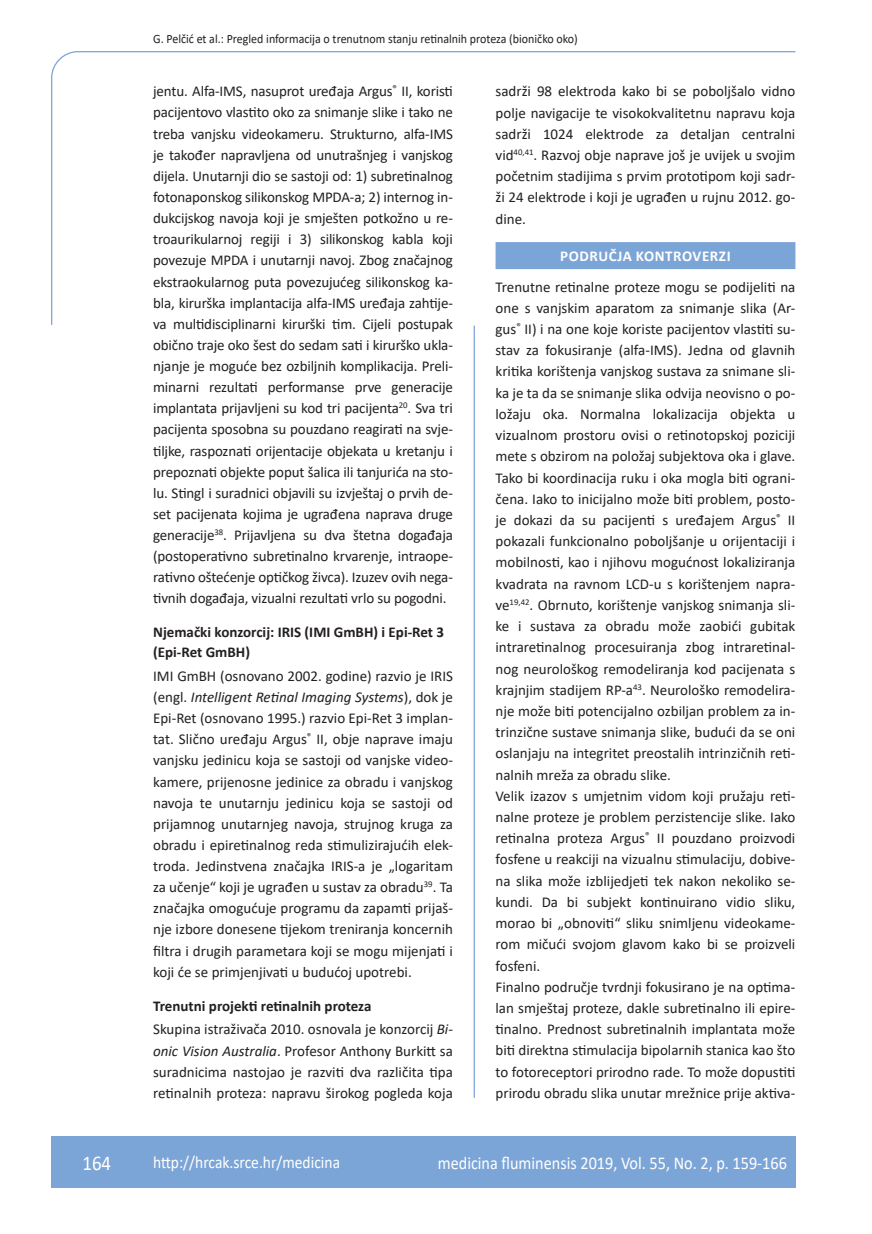
<style>
.page{position:relative;width:872px;height:1234px;background:#fff}
.page>*{position:absolute;margin:0;border:0;box-sizing:border-box;transform-origin:0 0}
.t1{font:21px "Calibri";color:#fff;scale:.9 1}
.t2{font:18px "Calibri";color:#fff;scale:.9 1}
.t3{font:17.25px "Calibri";color:#fff;scale:.9 1}
.osnovni_tekst{font:15px/21.1px "Calibri";color:#231f20;text-align:justify}
.podnaslov{font:700 15px/19.6px "Calibri";color:#231f20}
.naslov_ruler{font:700 15px "Calibri";letter-spacing:.04em;color:#fff}
.glava{font:12.75px "Calibri";color:#231f20;scale:.94 1}
.s1{font-style:italic}
</style>
<div class="page">
<svg style="left:51px;top:51px;width:745px;height:274px"></svg>
<hr style="left:473px;top:325px;width:2px;height:772px;background:#7ca5d7">
<div style="left:51px;top:1135px;width:744px;height:51px;background:#7ca5d7"></div>
<div style="left:495px;top:242px;width:300px;height:27px;background:#7ca5d7"></div>
<p class="glava" style="left:153px;top:29px;width:453px">G. Pelčić et al.: Pregled informacija o trenutnom stanju retinalnih proteza (bioničko oko)</p>
<p class="osnovni_tekst" style="left:153px;top:80px;width:301px">jentu. Alfa-IMS, nasuprot uređaja Argus<sup>®</sup> II, koristi pacijentovo vlastito oko za snimanje slike i tako ne treba vanjsku videokameru. Strukturno, alfa-IMS je također napravljena od unutrašnjeg i vanjskog dijela. Unutarnji dio se sastoji od: 1) subretinalnog fotonaponskog silikonskog MPDA-a; 2) internog in&shy;dukcijskog navoja koji je smješten potkožno u re&shy;troaurikularnoj regiji i 3) silikonskog kabla koji povezuje MPDA i unutarnji navoj. Zbog značajnog ekstraokularnog puta povezujućeg silikonskog ka&shy;bla, kirurška implantacija alfa-IMS uređaja zahtije&shy;va multidisciplinarni kirurški tim. Cijeli postupak obično traje oko šest do sedam sati i kirurško ukla&shy;njanje je moguće bez ozbiljnih komplikacija. Preli&shy;minarni rezultati performanse prve generacije implantata prijavljeni su kod tri pacijenta<sup>20</sup>. Sva tri pacijenta sposobna su pouzdano reagirati na svje&shy;tiljke, raspoznati orijentacije objekata u kretanju i prepoznati objekte poput šalica ili tanjurića na sto&shy;lu. Stingl i suradnici objavili su izvještaj o prvih de&shy;set pacijenata kojima je ugrađena naprava druge generacije<sup>38</sup>. Prijavljena su dva štetna događaja (postoperativno subretinalno krvarenje, intraope&shy;rativno oštećenje optičkog živca). Izuzev ovih nega&shy;tivnih događaja, vizualni rezultati vrlo su pogodni.</p>
<p class="podnaslov" style="left:153px;top:622px;width:292px">Njemački konzorcij: IRIS (IMI GmBH) i Epi-Ret 3 (Epi-Ret GmBH)</p>
<p class="osnovni_tekst" style="left:153px;top:664px;width:301px">IMI GmBH (osnovano 2002. godine) razvio je IRIS (engl. <span class="s1">Intelligent Retinal Imaging Systems</span>), dok je Epi-Ret (osnovano 1995.) razvio Epi-Ret 3 implan&shy;tat. Slično uređaju Argus<sup>®</sup> II, obje naprave imaju vanjsku jedinicu koja se sastoji od vanjske video&shy;kamere, prijenosne jedinice za obradu i vanjskog navoja te unutarnju jedinicu koja se sastoji od prijamnog unutarnjeg navoja, strujnog kruga za obradu i epiretinalnog reda stimulizirajućih elek&shy;troda. Jedinstvena značajka IRIS-a je „logaritam za učenje“ koji je ugrađen u sustav za obradu<sup>39</sup>. Ta značajka omogućuje programu da zapamti prijaš&shy;nje izbore donesene tijekom treniranja koncernih filtra i drugih parametara koji se mogu mijenjati i koji će se primjenjivati u budućoj upotrebi.</p>
<p class="podnaslov" style="left:153px;top:995px;width:220px">Trenutni projekti retinalnih proteza</p>
<p class="osnovni_tekst" style="left:153px;top:1018px;width:301px">Skupina istraživača 2010. osnovala je konzorcij <span class="s1">Bi&shy;onic Vision Australia</span>. Profesor Anthony Burkitt sa suradnicima nastojao je razviti dva različita tipa retinalnih proteza: napravu širokog pogleda koja</p>
<p class="osnovni_tekst" style="left:495px;top:80px;width:301px">sadrži 98 elektroda kako bi se poboljšalo vidno polje navigacije te visokokvalitetnu napravu koja sadrži 1024 elektrode za detaljan centralni vid<sup>40,41</sup>. Razvoj obje naprave još je uvijek u svojim početnim stadijima s prvim prototipom koji sadr&shy;ži 24 elektrode i koji je ugrađen u rujnu 2012. go&shy;dine.</p>
<p class="naslov_ruler" style="left:560px;top:245px;width:172px">PODRUČJA KONTROVERZI</p>
<p class="osnovni_tekst" style="left:495px;top:275px;width:301px">Trenutne retinalne proteze mogu se podijeliti na one s vanjskim aparatom za snimanje slika (Ar&shy;gus<sup>®</sup> II) i na one koje koriste pacijentov vlastiti su&shy;stav za fokusiranje (alfa-IMS). Jedna od glavnih kritika korištenja vanjskog sustava za snimane sli&shy;ka je ta da se snimanje slika odvija neovisno o po&shy;ložaju oka. Normalna lokalizacija objekta u vizualnom prostoru ovisi o retinotopskoj poziciji mete s obzirom na položaj subjektova oka i glave.<br>Tako bi koordinacija ruku i oka mogla biti ograni&shy;čena. Iako to inicijalno može biti problem, posto&shy;je dokazi da su pacijenti s uređajem Argus<sup>®</sup> II pokazali funkcionalno poboljšanje u orijentaciji i mobilnosti, kao i njihovu mogućnost lokaliziranja kvadrata na ravnom LCD-u s korištenjem napra&shy;ve<sup>19,42</sup>. Obrnuto, korištenje vanjskog snimanja sli&shy;ke i sustava za obradu može zaobići gubitak intraretinalnog procesuiranja zbog intraretinal&shy;nog neurološkog remodeliranja kod pacijenata s krajnjim stadijem RP-a<sup>43</sup>. Neurološko remodelira&shy;nje može biti potencijalno ozbiljan problem za in&shy;trinzične sustave snimanja slike, budući da se oni oslanjaju na integritet preostalih intrinzičnih reti&shy;nalnih mreža za obradu slike.</p>
<p class="osnovni_tekst" style="left:495px;top:784px;width:301px">Velik izazov s umjetnim vidom koji pružaju reti&shy;nalne proteze je problem perzistencije slike. Iako retinalna proteza Argus<sup>®</sup> II pouzdano proizvodi fosfene u reakciji na vizualnu stimulaciju, dobive&shy;na slika može izblijedjeti tek nakon nekoliko se&shy;kundi. Da bi subjekt kontinuirano vidio sliku, morao bi „obnoviti“ sliku snimljenu videokame&shy;rom mičući svojom glavom kako bi se proizveli fosfeni.</p>
<p class="osnovni_tekst" style="left:495px;top:975px;width:301px">Finalno područje tvrdnji fokusirano je na optima&shy;lan smještaj proteze, dakle subretinalno ili epire&shy;tinalno. Prednost subretinalnih implantata može biti direktna stimulacija bipolarnih stanica kao što to fotoreceptori prirodno rade. To može dopustiti prirodu obradu slika unutar mrežnice prije aktiva-</p>
<p class="t1" style="left:82px;top:1147px;width:33px">164</p>
<p class="t3" style="left:153px;top:1149px;width:209px">http://hrcak.srce.hr/medicina</p>
<p class="t2" style="left:438px;top:1149px;width:389px">medicina fluminensis 2019, Vol. 55, No. 2, p. 159-166</p>
</div>
